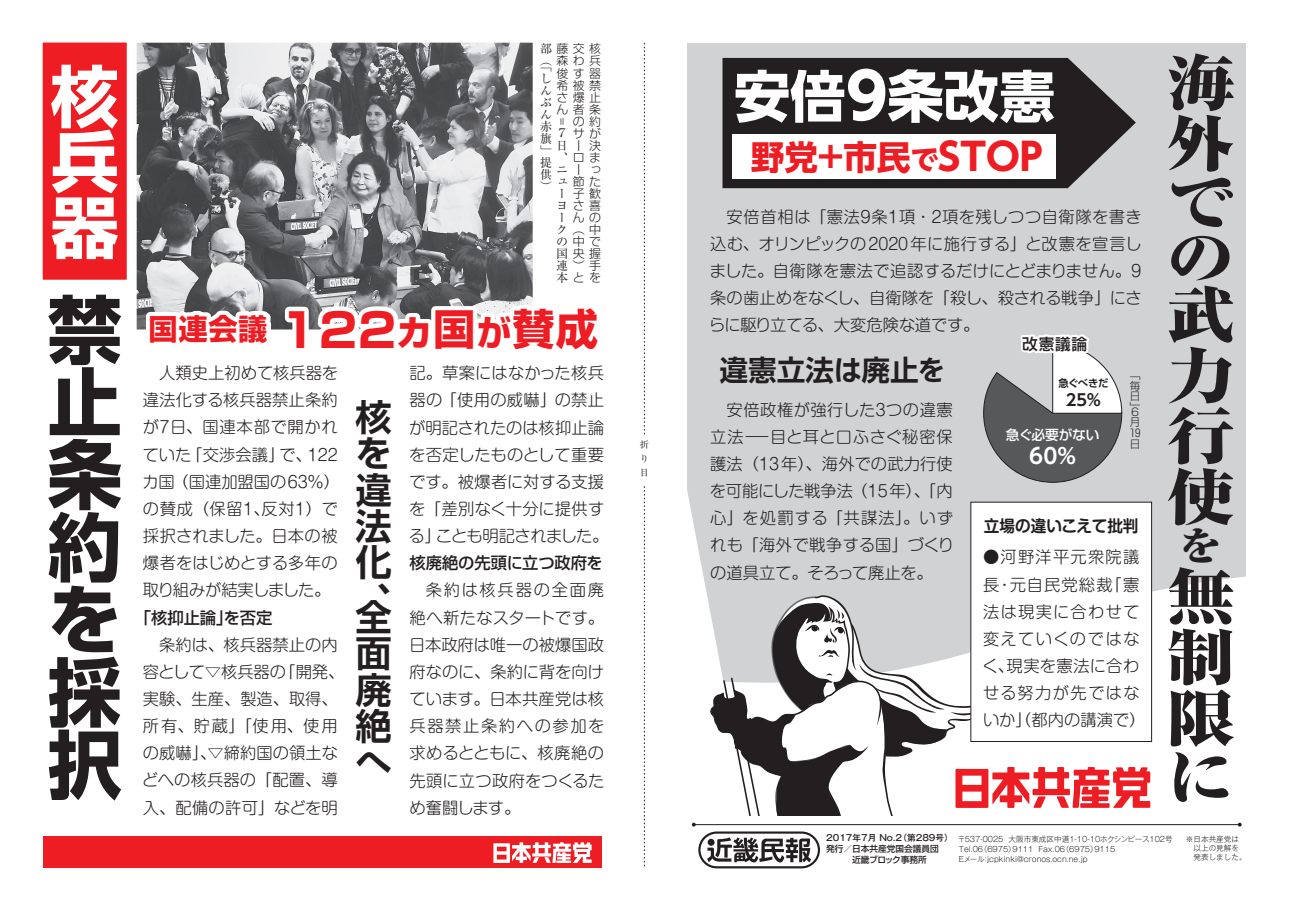
<style>
.page{position:relative;width:1290px;height:911px;background:#fff}
.page>*{position:absolute;margin:0;border:0;box-sizing:border-box;transform-origin:0 0}
.t1{font:700 74.25px/72.5px "Shin Go Pr 5";color:#231f20;text-align:justify}
.t2{font:700 67.12px/65.4px "Shin Go Pr 5";color:#fff;text-align:justify}
.t3{font:800 expanded 60.75px/59.1px "Ryumin Pr 5";color:#231f20;text-align:justify;scale:1.13 1}
.t4{font:700 55.88px "UD Shin Go NT Pro";color:#fff}
.t5{font:800 expanded 38.88px "Ryumin Pr 5";color:#231f20;scale:1.13 1}
.t6{font:700 36.38px/36.4px "Shin Go Pr 5 De";color:#231f20;text-align:justify}
.t7{font:700 33.62px "UD Shin Go NT Pro";color:#ee1d23}
.t8{font:700 29.12px "Shin Go Pr 5";color:#ee1d23}
.t9{font:700 28.62px "UD Shin Go NT Pro De";color:#231f20}
.t10{font:700 21.25px "UD Shin Go NT Pro De";color:#fff}
.t11{font:300 16.25px/27.1px "Shin M Go Pro";color:#231f20}
.t12{font:300 16.25px/27.1px "Shin M Go Pro";letter-spacing:.07em;color:#231f20}
.t13{font:500 16.25px "Shin Go Pr 5";color:#231f20}
.t14{font:700 16.25px "Shin M Go Pro De";color:#231f20;scale:.96 1}
.t15{font:700 16px "UD Shin Go NT Pro De";color:#231f20}
.t16{font:500 15.62px "Shin Go Pr 5";color:#231f20}
.t17{font:500 13.62px "Shin Go Pr 5";letter-spacing:-.015em;color:#fff}
.t18{font:300 12px/12px "Shin Go Pr 5";color:#231f20;text-align:justify}
.t19{font:12px/12px "Ryumin Pr 5";color:#231f20}
.t20{font:300 10.75px/10.8px "Shin Go Pr 5";color:#231f20;text-align:justify}
.t21{font:700 10.38px "Shin Go Pr 5 De";letter-spacing:-.045em;color:#231f20}
.t22{font:9.12px/13.8px "Ryumin Pr 5";color:#231f20}
.t23{font:500 8.62px/10.9px "Shin Go Pr 5";color:#231f20}
.t24{font:500 8.62px "Gothic MB101 Pr 5";color:#231f20}
.t25{font:300 7.62px/9.8px "Gothic MB101 Pr 5";color:#231f20}
.s1{font-family:"Ryumin Pr 5";font-weight:400}
.s2{font-family:"Shin Go Pr 5";font-weight:300}
.s3{font-size:46.62px}
.s4{font-size:42.38px}
.s5{font-size:35px}
.s6{font-size:62.88px}
.s7{font-size:28.25px}
.s8{font-size:37.75px}
</style>
<div class="page">
<svg style="left:644px;top:43px;width:1px;height:824px"></svg>
<div style="left:639px;top:435px;width:11px;height:49px;background:#fff"></div>
<div style="left:43px;top:836px;width:558px;height:32px;background:#ee1d23"></div>
<img style="left:137px;top:43px;width:396px;height:286px">
<svg style="left:493px;top:842px;width:99px;height:21px"></svg>
<svg style="left:142px;top:298px;width:391px;height:32px"></svg>
<div style="left:38px;top:38px;width:93px;height:246px;background:#ee1d23;border:4px solid #fff"></div>
<div style="left:687px;top:43px;width:558px;height:313px;background:#d1d2d4"></div>
<div style="left:687px;top:188px;width:558px;height:497px;background:#d1d2d4"></div>
<svg style="left:710px;top:595px;width:440px;height:220px"></svg>
<svg style="left:722px;top:58px;width:414px;height:130px;background:#363334"></svg>
<div style="left:732px;top:134px;width:324px;height:45px;background:#fff"></div>
<div style="left:970px;top:502px;width:182px;height:240px;background:#fff;border:1px solid #231f20"></div>
<svg style="left:983px;top:320px;width:139px;height:163px"></svg>
<svg style="left:707px;top:837px;width:104px;height:25px"></svg>
<div style="left:698px;top:831px;width:122px;height:37px;border:2px solid #231f20;border-radius:17px"></div>
<hr style="left:694px;top:824px;width:546px;height:1px;background:#231f20">
<svg style="left:692px;top:822px;width:4px;height:4px"></svg>
<h2 class="t2" style="left:51px;top:59px;width:69px">核兵器</h2>
<h1 class="t1" style="left:48px;top:288px;width:75px">禁止条約を採択</h1>
<p class="t18" style="left:540px;top:42px;width:62px"><span class="s1">部</span>藤交核</p>
<p class="t18" style="left:540px;top:54px;width:62px"><span class="s1">（</span>森わ兵</p>
<p class="t18" style="left:556px;top:66px;width:46px">俊す器</p>
<p class="t18" style="left:556px;top:78px;width:46px">希被禁</p>
<p class="t18" style="left:556px;top:90px;width:46px">さ爆止</p>
<p class="t18" style="left:556px;top:102px;width:46px">ん者条</p>
<p class="t18" style="left:573px;top:114px;width:29px">の約</p>
<p class="t18" style="left:573px;top:126px;width:29px">サが</p>
<p class="t18" style="left:573px;top:138px;width:8px">ー</p>
<p class="t18" style="left:573px;top:150px;width:12px">ロ</p>
<p class="t18" style="left:573px;top:162px;width:8px">ー</p>
<p class="t18" style="left:573px;top:174px;width:29px">節た</p>
<p class="t18" style="left:573px;top:186px;width:29px">子歓</p>
<p class="t18" style="left:573px;top:198px;width:29px">さ喜</p>
<p class="t18" style="left:573px;top:210px;width:29px">んの</p>
<p class="t18" style="left:573px;top:222px;width:29px">（中</p>
<p class="t18" style="left:573px;top:234px;width:29px">中で</p>
<p class="t18" style="left:573px;top:246px;width:29px">央握</p>
<p class="t18" style="left:556px;top:258px;width:46px"><span class="s1">連</span>）手</p>
<p class="t19" style="left:556px;top:271px;width:29px">本<span class="s2">と</span></p>
<p class="t19" style="left:540px;top:60px;width:13px;text-align:justify">「しんぶん赤旗」提供）</p>
<p class="t19" style="left:556px;top:114px;width:13px">＝<br>７日、ニューヨークの国</p>
<p class="t18" style="left:589px;top:138px;width:13px">決まっ</p>
<p class="t18" style="left:589px;top:270px;width:13px">を</p>
<h3 class="t8" style="left:149px;top:306px;width:451px">国連会議 <span class="s3">122</span><span class="s4">ヵ国</span><span class="s5">が</span><span class="s4">賛成</span></h3>
<p class="t11" style="left:143px;top:357px;width:199px">　人類史上初めて核兵器を違法化する核兵器禁止条約が７日、国連本部で開かれていた「交渉会議」で、122カ国（国連加盟国の63％）の賛成（保留１、反対１）で採択されました。日本の被爆者をはじめとする多年の取り組みが結実しました。</p>
<p class="t13" style="left:135px;top:604px;width:139px">「核抑止論」を否定</p>
<p class="t11" style="left:142px;top:629px;width:204px">　条約は、核兵器禁止の内容として▽核兵器の「開発、実験、生産、製造、取得、所有、貯蔵」「使用、使用の威嚇」、▽締約国の領土などへの核兵器の「配置、導入、配備の許可」などを明</p>
<h3 class="t6" style="left:355px;top:396px;width:37px">核を違法化、</h3>
<h3 class="t6" style="left:355px;top:595px;width:37px">全面廃絶へ</h3>
<p class="t11" style="left:409px;top:357px;width:201px">記。草案にはなかった核兵器の「使用の威嚇」の禁止が明記されたのは核抑止論を否定したものとして重要です。被爆者に対する支援を「差別なく十分に提供する」ことも明記されました。</p>
<p class="t13" style="left:409px;top:550px;width:195px">核廃絶の先頭に立つ政府を</p>
<p class="t11" style="left:409px;top:575px;width:197px;text-align:justify">　条約は核兵器の全面廃絶へ新たなスタートです。日本政府は唯一の被爆国政府なのに、条約に背を向けています。日本共産党は核兵器禁止条約への参加を求めるとともに、核廃絶の先頭に立つ政府をつくるため奮闘します。</p>
<p class="t22" style="left:640px;top:437px;width:10px">折り目</p>
<h3 class="t4" style="left:734px;top:51px;width:322px">安倍<span class="s6">9</span>条改憲</h3>
<h3 class="t7" style="left:751px;top:129px;width:294px">野党＋市民<span class="s7">で</span><span class="s8">ＳＴＯP</span></h3>
<p class="t11" style="left:709px;top:201px;width:436px">　安倍首相は「憲法９条１項・２項を残しつつ自衛隊を書き込む、オリンピックの 2020年に施行する」と改憲を宣言しました。自衛隊を憲法で追認するだけにとどまりません。９条の歯止めをなくし、自衛隊を「殺し、殺される戦争」にさらに駆り立てる、大変危険な道です。</p>
<h3 class="t9" style="left:719px;top:346px;width:228px">違憲立法は廃止を</h3>
<p class="t11" style="left:710px;top:394px;width:246px;text-align:justify">　安倍政権が強行した３つの違憲立法－目と耳と口ふさぐ秘密保護法（13年）、海外での武力行使を可能にした戦争法（15年）、「内心」を処罰する「共謀法」。いずれも「海外で戦争する国」づくりの道具立て。そろって廃止を。</p>
<p class="t16" style="left:1022px;top:331px;width:66px">改憲議論</p>
<p class="t21" style="left:1058px;top:375px;width:51px">急ぐべきだ</p>
<p class="t15" style="left:1066px;top:386px;width:38px">25％</p>
<p class="t17" style="left:1006px;top:424px;width:95px">急ぐ必要がない</p>
<h3 class="t10" style="left:1029px;top:439px;width:50px">60％</h3>
<p class="t20" style="left:1130px;top:368px;width:12px">「毎日」</p>
<p class="t20" style="left:1130px;top:406px;width:12px;text-align:left">６月<br>19日</p>
<p class="t14" style="left:984px;top:512px;width:163px">立場の違いこえて批判</p>
<p class="t12" style="left:982px;top:542px;width:164px">●河野洋平元衆院議長・元自民党総裁「憲法は現実に合わせて変えていくのではなく、現実を憲法に合わせる努力が先ではないか」（都内の講演で）</p>
<h3 class="t3" style="left:1166px;top:49px;width:61px">海外での武力行使</h3>
<h3 class="t5" style="left:1179px;top:516px;width:37px">を</h3>
<h3 class="t3" style="left:1166px;top:563px;width:61px;line-height:60.1px">無制限に</h3>
<p class="t24" style="left:826px;top:830px;width:128px">2017年7月 No.2（第289号）</p>
<p class="t23" style="left:826px;top:842px;width:114px">発行／日本共産党国会議員団　　　近畿ブロック事務所</p>
<p class="t25" style="left:1186px;top:834px;width:62px;line-height:9.1px">※日本共産党は　以上の見解を　発表しました。</p>
<p class="t25" style="left:958px;top:833px;width:216px">〒537-0025 大阪市東成区中道1-10-10ホクシンピース102号<br>Tel.06（6975）9111 Fax.06（6975）9115<br>Eメール：jcpkinki@cronos.ocn.ne.jp</p>
</div>
